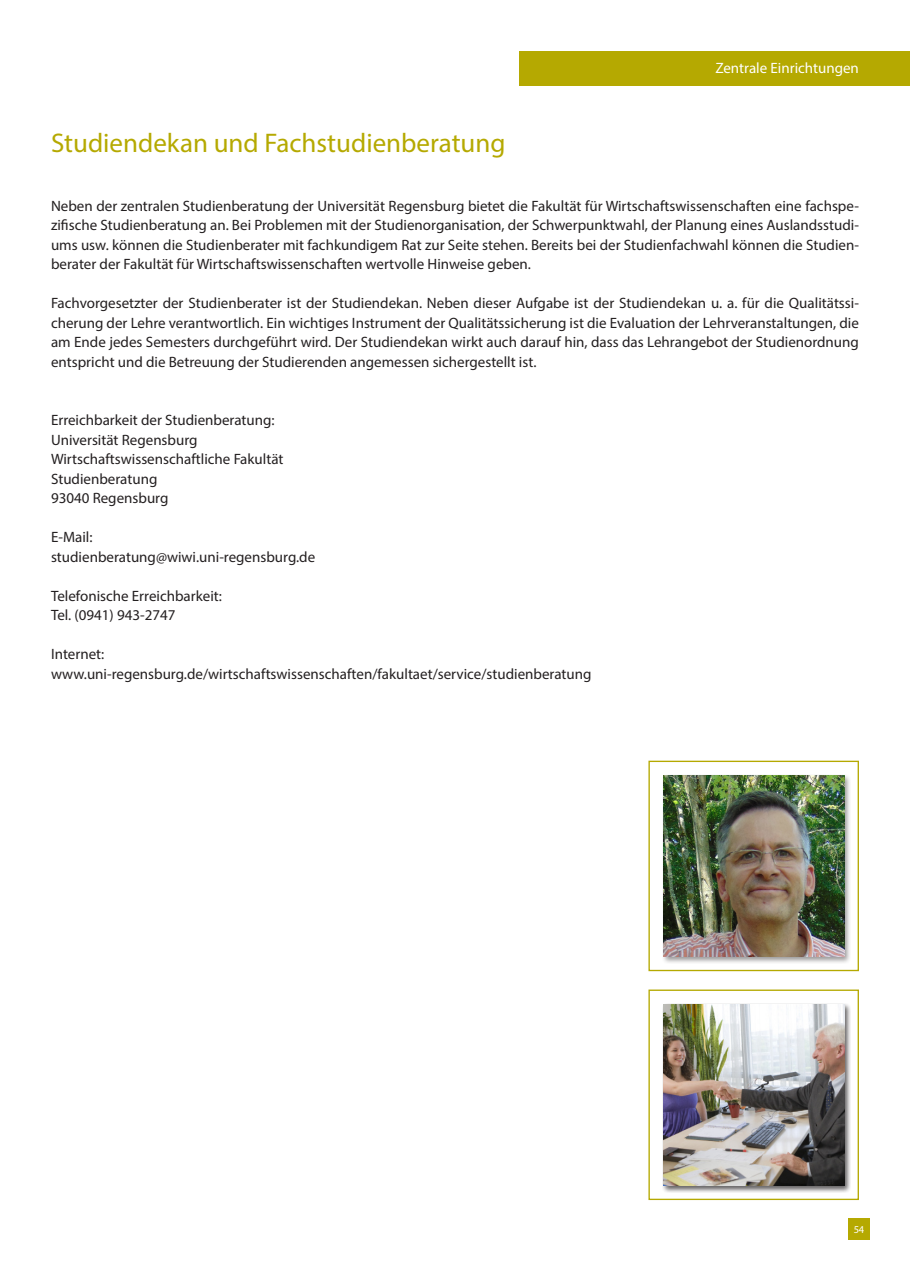
<style>
.page{position:relative;width:910px;height:1280px;background:#fff}
.page>*{position:absolute;margin:0;border:0;box-sizing:border-box;transform-origin:0 0}
.t1{font:27px "Myriad Pro";color:#b5a901}
.t2{font:15px/19.5px "Myriad Pro";color:#231f20}
.t3{font:15px "Myriad Pro";color:#fff}
.t4{font:10.5px "Myriad Pro";color:#fff}
</style>
<div class="page">
<div style="left:848px;top:1218px;width:22px;height:21px;background:#b5a901"></div>
<div style="left:519px;top:51px;width:382px;height:34px;background:#b5a901"></div>
<div style="left:648px;top:761px;width:211px;height:210px;border:1px solid #b5a901"></div>
<div style="left:648px;top:989px;width:211px;height:211px;border:1px solid #b5a901"></div>
<div style="left:662px;top:774px;width:190px;height:190px;background:#231f20;opacity:.45"></div>
<img style="left:663px;top:776px;width:181px;height:180px">
<div style="left:662px;top:1003px;width:190px;height:190px;background:#231f20;opacity:.45"></div>
<img style="left:663px;top:1004px;width:181px;height:181px">
<div style="left:901px;top:51px;width:9px;height:34px;background:#b5a901"></div>
<h1 class="t1" style="left:51px;top:126px;width:456px">Studiendekan und Fachstudienberatung</h1>
<p class="t3" style="left:715px;top:59px;width:145px">Zentrale Einrichtungen</p>
<p class="t2" style="left:51px;top:196px;width:809px;text-align:justify">Neben der zentralen Studienberatung der Universität Regensburg bietet die Fakultät für Wirtschaftswissenschaften eine fachspe&shy;zifische Studienberatung an. Bei Problemen mit der Studienorganisation, der Schwerpunktwahl, der Planung eines Auslandsstudi&shy;ums usw. können die Studienberater mit fachkundigem Rat zur Seite stehen. Bereits bei der Studienfachwahl können die Studien&shy;berater der Fakultät für Wirtschaftswissenschaften wertvolle Hinweise geben.</p>
<p class="t2" style="left:51px;top:293px;width:809px;text-align:justify">Fachvorgesetzter der Studienberater ist der Studiendekan. Neben dieser Aufgabe ist der Studiendekan u. a. für die Qualitätssi&shy;cherung der Lehre verantwortlich. Ein wichtiges Instrument der Qualitätssicherung ist die Evaluation der Lehrveranstaltungen, die am Ende jedes Semesters durchgeführt wird. Der Studiendekan wirkt auch darauf hin, dass das Lehrangebot der Studienordnung entspricht und die Betreuung der Studierenden angemessen sichergestellt ist.</p>
<p class="t2" style="left:51px;top:410px;width:234px">Erreichbarkeit der Studienberatung:<br>Universität Regensburg<br>Wirtschaftswissenschaftliche Fakultät<br>Studienberatung<br>93040 Regensburg</p>
<p class="t2" style="left:51px;top:527px;width:266px">E-Mail: studienberatung@wiwi.uni-regensburg.de</p>
<p class="t2" style="left:51px;top:586px;width:172px">Telefonische Erreichbarkeit:<br>Tel. (0941) 943-2747</p>
<p class="t2" style="left:51px;top:644px;width:542px">Internet: www.uni-regensburg.de/wirtschaftswissenschaften/fakultaet/service/studienberatung</p>
<p class="t4" style="left:854px;top:1222px;width:12px">54</p>
</div>
